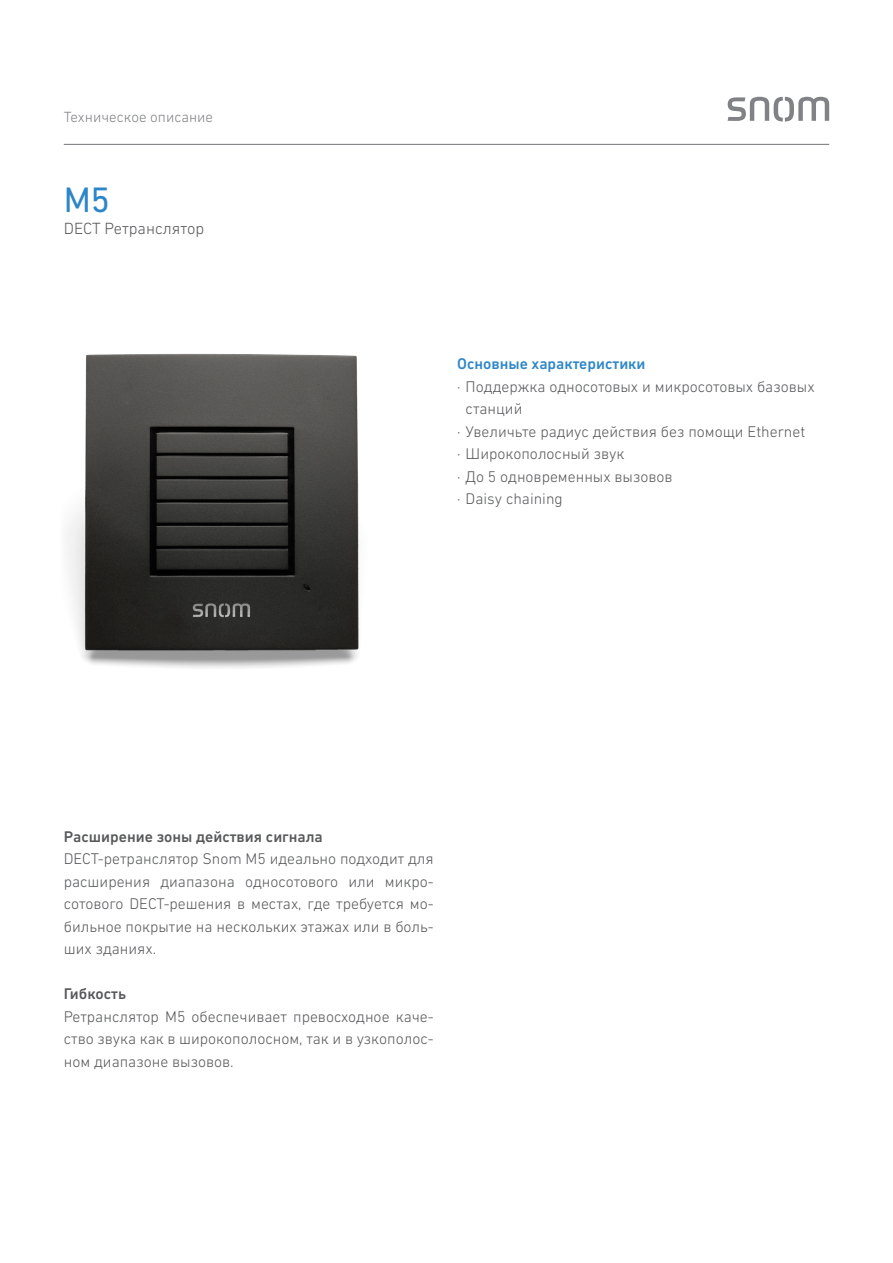
<style>
.page{position:relative;width:893px;height:1263px;background:#fff}
.page>*{position:absolute;margin:0;border:0;box-sizing:border-box;transform-origin:0 0}
.t1{font:36px "DIN Next CYR";color:#2d86c7}
.t2{font:300 16.5px "DIN Next CYR";color:#57585a}
.t3{font:300 15.75px/22.5px "DIN Next CYR";color:#57585a;text-align:justify}
.t4{font:500 15.75px "DIN Next CYR";color:#57585a}
.t5{font:500 15.75px "DIN Next CYR";color:#2d86c7}
.Überschrift_Datenblä{font:300 15px "DIN Next CYR";color:#808285}
</style>
<div class="page">
<hr style="left:64px;top:144px;width:765px;height:1px;background:#808285">
<svg style="left:728px;top:97px;width:101px;height:25px"></svg>
<img style="left:67px;top:353px;width:292px;height:315px">
<p class="Überschrift_Datenblä" style="left:64px;top:108px;width:151px">Техническое описание</p>
<p class="t1" style="left:64px;top:178px;width:48px">M5</p>
<p class="t2" style="left:64px;top:219px;width:142px">DECT Ретранслятор</p>
<p class="t5" style="left:457px;top:355px;width:190px">Основные характеристики</p>
<p class="t3" style="left:466px;top:375px;width:350px;text-indent:-9px">· Поддержка односотовых и микросотовых базовых станций</p>
<p class="t3" style="left:457px;top:420px;width:350px">· Увеличьте радиус действия без помощи Ethernet</p>
<p class="t3" style="left:457px;top:442px;width:169px">· Широкополосный звук</p>
<p class="t3" style="left:457px;top:465px;width:217px">· До 5 одновременных вызовов</p>
<p class="t3" style="left:457px;top:487px;width:107px">· Daisy chaining</p>
<p class="t4" style="left:64px;top:827px;width:261px">Расширение зоны действия сигнала</p>
<p class="t3" style="left:64px;top:847px;width:371px">DECT-ретранслятор Snom M5 идеально подходит для расширения диапазона односотового или микро&shy;сотового DECT-решения в местах, где требуется мо&shy;бильное покрытие на нескольких этажах или в боль&shy;ших зданиях.</p>
<p class="t4" style="left:64px;top:985px;width:64px">Гибкость</p>
<p class="t3" style="left:64px;top:1005px;width:371px">Ретранслятор M5 обеспечивает превосходное каче&shy;ство звука как в широкополосном, так и в узкополос&shy;ном диапазоне вызовов.</p>
</div>
